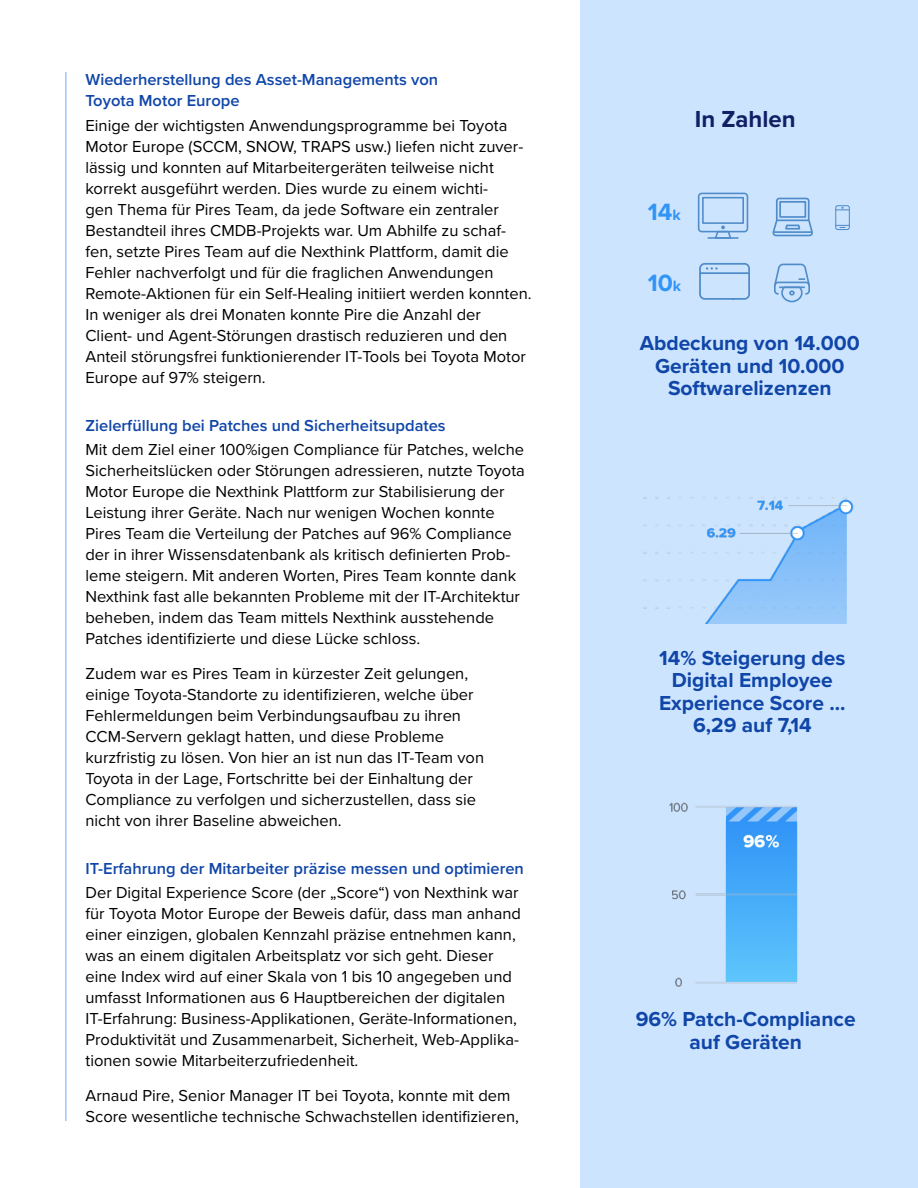
<style>
.page{position:relative;width:918px;height:1188px;background:#fff}
.page>*{position:absolute;margin:0;border:0;box-sizing:border-box;transform-origin:0 0}
.t1{font:700 24.45px "Proxima Nova";color:#3194f7}
.t2{font:700 24px "Proxima Nova";color:#111f65}
.t3{font:700 21px/22.5px "Proxima Nova";color:#1046a8;text-align:center}
.t4{font:16.5px/21px "Proxima Nova";color:#000}
.t5{font:600 16.5px/21px "Proxima Nova";color:#1046a8}
.s1{font-size:15.6px}
</style>
<div class="page">
<div style="left:581px;top:0;width:337px;height:1188px;background:#cce4fd"></div>
<div style="left:698px;top:193px;width:50px;height:39px;border:2px solid #518cca;border-radius:3px"></div>
<hr style="left:708px;top:237px;width:30px;height:2px;background:#518cca">
<div style="left:702px;top:197px;width:42px;height:27px;border:2px solid #518cca"></div>
<svg style="left:713px;top:226px;width:19px;height:13px"></svg>
<svg style="left:772px;top:197px;width:41px;height:40px"></svg>
<hr style="left:777px;top:220px;width:32px;height:1px;background:#518cca">
<hr style="left:773px;top:231px;width:39px;height:2px;background:#518cca">
<div style="left:779px;top:201px;width:27px;height:17px;border:2px solid #518cca"></div>
<div style="left:835px;top:205px;width:15px;height:25px;border:1px solid #518cca;border-radius:2px"></div>
<svg style="left:836px;top:225px;width:13px;height:3px"></svg>
<svg style="left:836px;top:207px;width:13px;height:3px"></svg>
<hr style="left:700px;top:272px;width:49px;height:2px;background:#518cca">
<svg style="left:706px;top:267px;width:12px;height:3px"></svg>
<div style="left:699px;top:263px;width:51px;height:37px;border:2px solid #518cca;border-radius:5px"></div>
<hr style="left:66px;top:72px;width:1px;height:1049px;background:#3194f7">
<img style="left:643px;top:497px;width:211px;height:127px">
<img style="left:669px;top:802px;width:129px;height:185px">
<svg style="left:774px;top:263px;width:36px;height:40px"></svg>
<p class="t5" style="left:86px;top:70px;width:354px">Wiederherstellung des Asset-Managements von<br>Toyota Motor Europe</p>
<p class="t4" style="left:86px;top:115px;width:448px">Einige der wichtigsten Anwendungsprogramme bei Toyota Motor Europe (SCCM, SNOW, TRAPS usw.) liefen nicht zuver&shy;lässig und konnten auf Mitarbeitergeräten teilweise nicht korrekt ausgeführt werden. Dies wurde zu einem wichti-<br>gen Thema für Pires Team, da jede Software ein zentraler Bestandteil ihres CMDB-Projekts war. Um Abhilfe zu schaf&shy;fen, setzte Pires Team auf die Nexthink Plattform, damit die Fehler nachverfolgt und für die fraglichen Anwendungen Remote-Aktionen für ein Self-Healing initiiert werden konnten.<br>In weniger als drei Monaten konnte Pire die Anzahl der Client- und Agent-Störungen drastisch reduzieren und den Anteil störungsfrei funktionierender IT-Tools bei Toyota Motor Europe auf 97% steigern.</p>
<p class="t5" style="left:86px;top:416px;width:362px">Zielerfüllung bei Patches und Sicherheitsupdates</p>
<p class="t4" style="left:86px;top:439px;width:441px">Mit dem Ziel einer 100%igen Compliance für Patches, welche Sicherheitslücken oder Störungen adressieren, nutzte Toyota Motor Europe die Nexthink Plattform zur Stabilisierung der Leistung ihrer Geräte. Nach nur wenigen Wochen konnte Pires Team die Verteilung der Patches auf 96% Compliance der in ihrer Wissensdatenbank als kritisch definierten Prob&shy;leme steigern. Mit anderen Worten, Pires Team konnte dank Nexthink fast alle bekannten Probleme mit der IT-Architektur beheben, indem das Team mittels Nexthink ausstehende Patches identifizierte und diese Lücke schloss.</p>
<p class="t4" style="left:86px;top:663px;width:400px">Zudem war es Pires Team in kürzester Zeit gelungen, einige Toyota-Standorte zu identifizieren, welche über Fehlermeldungen beim Verbindungsaufbau zu ihren CCM-Servern geklagt hatten, und diese Probleme kurzfristig zu lösen. Von hier an ist nun das IT-Team von Toyota in der Lage, Fortschritte bei der Einhaltung der Compliance zu verfolgen und sicherzustellen, dass sie nicht von ihrer Baseline abweichen.</p>
<p class="t5" style="left:86px;top:859px;width:440px">IT-Erfahrung der Mitarbeiter präzise messen und optimieren</p>
<p class="t4" style="left:86px;top:882px;width:437px">Der Digital Experience Score (der „Score“) von Nexthink war für Toyota Motor Europe der Beweis dafür, dass man anhand einer einzigen, globalen Kennzahl präzise entnehmen kann, was an einem digitalen Arbeitsplatz vor sich geht. Dieser eine Index wird auf einer Skala von 1 bis 10 angegeben und umfasst Informationen aus 6 Hauptbereichen der digitalen IT-Erfahrung: Business-Applikationen, Geräte-Informationen, Produktivität und Zusammenarbeit, Sicherheit, Web-Applika&shy;tionen sowie Mitarbeiterzufriedenheit.</p>
<p class="t4" style="left:86px;top:1085px;width:435px">Arnaud Pire, Senior Manager IT bei Toyota, konnte mit dem<br>Score wesentliche technische Schwachstellen identifizieren,</p>
<h2 class="t2" style="left:695px;top:107px;width:103px">In Zahlen</h2>
<h1 class="t1" style="left:648px;top:199px;width:34px">14<span class="s1">k</span></h1>
<h1 class="t1" style="left:648px;top:270px;width:35px">10<span class="s1">k</span></h1>
<p class="t3" style="left:640px;top:332px;width:222px">Abdeckung von 14.000<br>Geräten und 10.000<br>Softwarelizenzen</p>
<p class="t3" style="left:659px;top:646px;width:188px">14% Steigerung des<br>Digital Employee<br>Experience Score ...<br>6,29 auf 7,14</p>
<p class="t3" style="left:636px;top:1008px;width:221px">96% Patch-Compliance auf Geräten</p>
</div>
